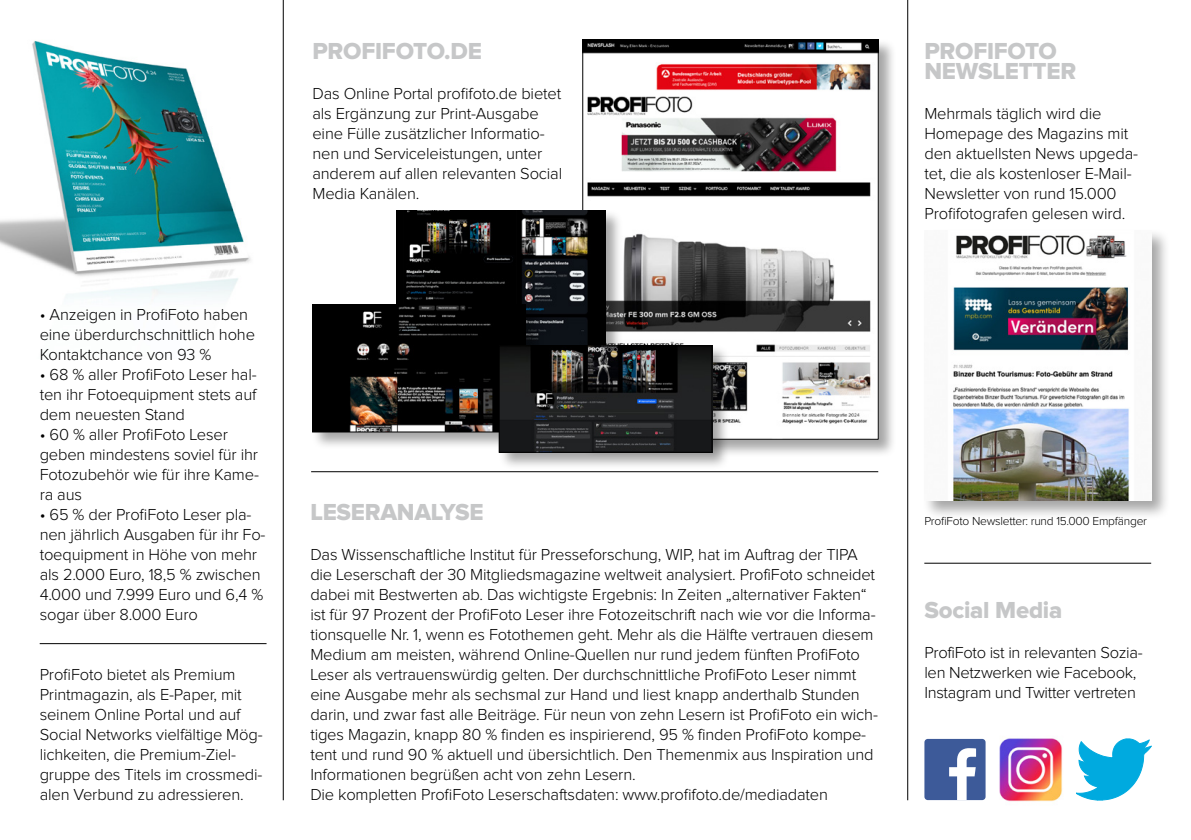
<style>
.page{position:relative;width:1191px;height:840px;background:#fff}
.page>*{position:absolute;margin:0;border:0;box-sizing:border-box;transform-origin:0 0}
.t1{font:24px/20px "Proxima Nova Extrabld";letter-spacing:-.01em;color:#c6c7c8}
.t2{font:300 16.4px/20px "Proxima Nova";letter-spacing:-.01em;color:#000}
.t3{font:300 12px "Proxima Nova";letter-spacing:-.02em;color:#000}
</style>
<div class="page">
<img style="left:0;top:7px;width:283px;height:351px">
<div style="left:581px;top:39px;width:315px;height:418px;background:#000;opacity:.35"></div>
<img style="left:584px;top:42px;width:292px;height:395px">
<hr style="left:283px;top:0;width:1px;height:799px;background:#000">
<hr style="left:907px;top:0;width:1px;height:799px;background:#000">
<div style="left:922px;top:228px;width:248px;height:292px;background:#000;opacity:.35"></div>
<img style="left:924px;top:230px;width:227px;height:270px">
<hr style="left:40px;top:643px;width:226px;height:1px;background:#000">
<hr style="left:924px;top:562px;width:227px;height:1px;background:#000">
<hr style="left:311px;top:471px;width:567px;height:1px;background:#000">
<div style="left:396px;top:209px;width:227px;height:178px;background:#000;opacity:.35"></div>
<img style="left:397px;top:210px;width:208px;height:134px">
<div style="left:311px;top:303px;width:233px;height:147px;background:#000;opacity:.35"></div>
<img style="left:314px;top:306px;width:209px;height:124px">
<div style="left:312px;top:304px;width:213px;height:128px;border:1px solid #000"></div>
<div style="left:498px;top:344px;width:232px;height:126px;background:#000;opacity:.35"></div>
<img style="left:501px;top:347px;width:209px;height:103px">
<div style="left:499px;top:345px;width:213px;height:107px;border:1px solid #000"></div>
<div style="left:924px;top:738px;width:61px;height:61px;background:#3d5a99;border-radius:3px"></div>
<svg style="left:949px;top:748px;width:27px;height:51px"></svg>
<img style="left:999px;top:738px;width:64px;height:64px">
<svg style="left:1076px;top:738px;width:75px;height:61px"></svg>
<h1 class="t1" style="left:312px;top:42px;width:171px">PROFIFOTO.DE</h1>
<p class="t2" style="left:312px;top:84px;width:251px">Das Online Portal profifoto.de bietet als Ergänzung zur Print-Ausgabe eine Fülle zusätzlicher Informatio&shy;nen und Serviceleistungen, unter anderem auf allen relevanten Social<br>Media Kanälen.</p>
<p class="t2" style="left:40px;top:305px;width:217px">• Anzeigen in ProfiFoto haben eine überdurchschnittlich hohe<br>Kontaktchance von 93 %</p>
<p class="t2" style="left:40px;top:365px;width:218px;text-align:justify">• 68 % aller ProfiFoto Leser hal&shy;ten ihr Fotoequipment stets auf dem neuesten Stand</p>
<p class="t2" style="left:40px;top:425px;width:221px">• 60 % aller ProfiFoto Leser geben mindestens soviel für ihr<br>Fotozubehör wie für ihre Kame&shy;ra aus</p>
<p class="t2" style="left:40px;top:505px;width:227px">• 65 % der ProfiFoto Leser pla&shy;nen jährlich Ausgaben für ihr Fo&shy;toequipment in Höhe von mehr als 2.000 Euro, 18,5 % zwischen<br>4.000 und 7.999 Euro und 6,4 % sogar über 8.000 Euro</p>
<h1 class="t1" style="left:310px;top:502px;width:175px">LESERANALYSE</h1>
<p class="t2" style="left:310px;top:545px;width:569px">Das Wissenschaftliche Institut für Presseforschung, WIP, hat im Auftrag der TIPA die Leserschaft der 30 Mitgliedsmagazine weltweit analysiert. ProfiFoto schneidet dabei mit Bestwerten ab. Das wichtigste Ergebnis: In Zeiten „alternativer Fakten“ ist für 97 Prozent der ProfiFoto Leser ihre Fotozeitschrift nach wie vor die Informa&shy;tionsquelle Nr. 1, wenn es Fotothemen geht. Mehr als die Hälfte vertrauen diesem Medium am meisten, während Online-Quellen nur rund jedem fünften ProfiFoto Leser als vertrauenswürdig gelten. Der durchschnittliche ProfiFoto Leser nimmt eine Ausgabe mehr als sechsmal zur Hand und liest knapp anderthalb Stunden darin, und zwar fast alle Beiträge. Für neun von zehn Lesern ist ProfiFoto ein wich&shy;tiges Magazin, knapp 80 % finden es inspirierend, 95 % finden ProfiFoto kompe&shy;tent und rund 90 % aktuell und übersichtlich. Den Themenmix aus Inspiration und Informationen begrüßen acht von zehn Lesern.<br>Die kompletten ProfiFoto Leserschaftsdaten: www.profifoto.de/mediadaten</p>
<p class="t2" style="left:40px;top:665px;width:224px">ProfiFoto bietet als Premium<br>Printmagazin, als E-Paper, mit seinem Online Portal und auf<br>Social Networks vielfältige Mög&shy;lichkeiten, die Premium-Ziel&shy;gruppe des Titels im crossmedi&shy;alen Verbund zu adressieren.</p>
<h1 class="t1" style="left:924px;top:42px;width:153px">PROFIFOTO<br>NEWSLETTER</h1>
<p class="t2" style="left:924px;top:104px;width:215px">Mehrmals täglich wird die<br>Homepage des Magazins mit den aktuellsten News upgeda&shy;tet, die als kostenloser E-Mail-<br>Newsletter von rund 15.000<br>Profifotografen gelesen wird.</p>
<p class="t3" style="left:924px;top:515px;width:224px">ProfiFoto Newsletter: rund 15.000 Empfänger</p>
<h1 class="t1" style="left:924px;top:601px;width:139px">Social Media</h1>
<p class="t2" style="left:924px;top:643px;width:220px">ProfiFoto ist in relevanten Sozia&shy;len Netzwerken wie Facebook,<br>Instagram und Twitter vertreten</p>
</div>
